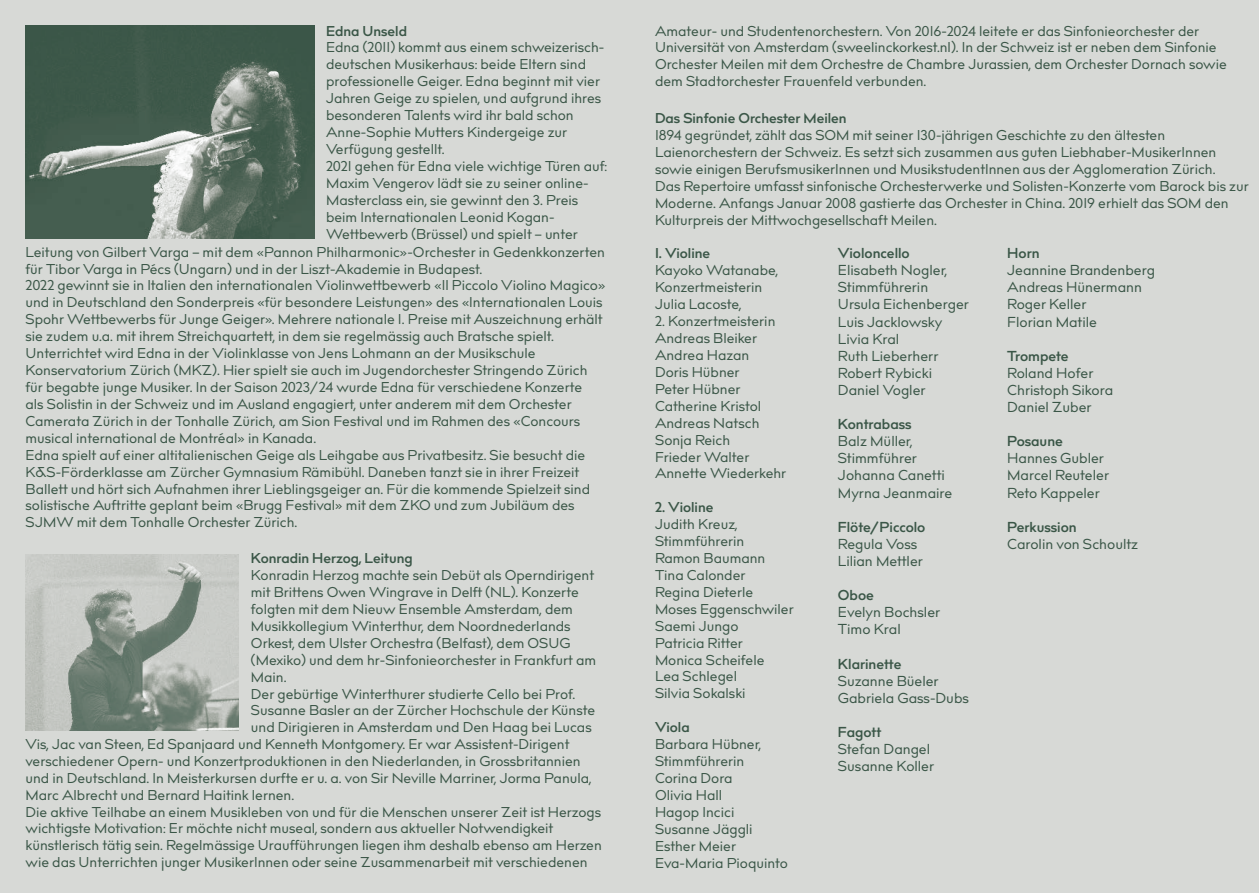
<style>
.page{position:relative;width:1259px;height:893px;background:#d1d3d0}
.page>*{position:absolute;margin:0;border:0;box-sizing:border-box;transform-origin:0 0}
.t1{font:14.25px/17.1px "billcorpmed";color:#3a5647}
.t2{font:600 14.25px "billcorpmed";color:#3a5647}
.t3{font:14.1px/17px "billcorpmed";color:#3a5647}
.t4{font:600 14.1px "billcorpmed";color:#3a5647}
</style>
<div class="page">
<img style="left:26px;top:554px;width:212px;height:177px">
<img style="left:26px;top:26px;width:289px;height:212px">
<p class="t4" style="left:326px;top:21px;width:82px">Edna Unseld</p>
<p class="t3" style="left:326px;top:40px;width:280px">Edna (2011) kommt aus einem schweizerisch-</p>
<p class="t3" style="left:326px;top:56px;width:261px">deutschen Musikerhaus: beide Eltern sind</p>
<p class="t3" style="left:326px;top:73px;width:275px">professionelle Geiger. Edna beginnt mit vier</p>
<p class="t3" style="left:326px;top:90px;width:277px">Jahren Geige zu spielen, und aufgrund ihres</p>
<p class="t3" style="left:326px;top:107px;width:249px">besonderen Talents wird ihr bald schon</p>
<p class="t3" style="left:326px;top:124px;width:243px">Anne-Sophie Mutters Kindergeige zur</p>
<p class="t3" style="left:326px;top:141px;width:120px">Verfügung gestellt.</p>
<p class="t3" style="left:326px;top:158px;width:283px">2021 gehen für Edna viele wichtige Türen auf:</p>
<p class="t3" style="left:326px;top:175px;width:264px">Maxim Vengerov lädt sie zu seiner online-</p>
<p class="t3" style="left:326px;top:192px;width:254px">Masterclass ein, sie gewinnt den 3. Preis</p>
<p class="t3" style="left:326px;top:209px;width:230px">beim Internationalen Leonid Kogan-</p>
<p class="t3" style="left:326px;top:226px;width:253px">Wettbewerb (Brüssel) und spielt – unter</p>
<p class="t3" style="left:26px;top:244px;width:581px">Leitung von Gilbert Varga – mit dem «Pannon Philharmonic»-Orchester in Gedenkkonzerten</p>
<p class="t3" style="left:26px;top:261px;width:458px">für Tibor Varga in Pécs (Ungarn) und in der Liszt-Akademie in Budapest.</p>
<p class="t3" style="left:26px;top:278px;width:581px">2022 gewinnt sie in Italien den internationalen Violinwettbewerb «Il Piccolo Violino Magico»</p>
<p class="t3" style="left:26px;top:294px;width:578px">und in Deutschland den Sonderpreis «für besondere Leistungen» des «Internationalen Louis</p>
<p class="t3" style="left:26px;top:311px;width:578px">Spohr Wettbewerbs für Junge Geiger». Mehrere nationale 1. Preise mit Auszeichnung erhält</p>
<p class="t3" style="left:26px;top:328px;width:530px">sie zudem u.a. mit ihrem Streichquartett, in dem sie regelmässig auch Bratsche spielt.</p>
<p class="t3" style="left:26px;top:345px;width:511px">Unterrichtet wird Edna in der Violinklasse von Jens Lohmann an der Musikschule</p>
<p class="t3" style="left:26px;top:362px;width:563px">Konservatorium Zürich (MKZ). Hier spielt sie auch im Jugendorchester Stringendo Zürich</p>
<p class="t3" style="left:26px;top:379px;width:558px">für begabte junge Musiker. In der Saison 2023/24 wurde Edna für verschiedene Konzerte</p>
<p class="t3" style="left:26px;top:396px;width:548px">als Solistin in der Schweiz und im Ausland engagiert, unter anderem mit dem Orchester</p>
<p class="t3" style="left:26px;top:413px;width:556px">Camerata Zürich in der Tonhalle Zürich, am Sion Festival und im Rahmen des «Concours</p>
<p class="t3" style="left:26px;top:430px;width:292px">musical international de Montréal» in Kanada.</p>
<p class="t3" style="left:26px;top:447px;width:561px">Edna spielt auf einer altitalienischen Geige als Leihgabe aus Privatbesitz. Sie besucht die</p>
<p class="t3" style="left:26px;top:464px;width:555px">K&amp;S-Förderklasse am Zürcher Gymnasium Rämibühl. Daneben tanzt sie in ihrer Freizeit</p>
<p class="t3" style="left:26px;top:481px;width:566px">Ballett und hört sich Aufnahmen ihrer Lieblingsgeiger an. Für die kommende Spielzeit sind</p>
<p class="t3" style="left:26px;top:498px;width:550px">solistische Auftritte geplant beim «Brugg Festival» mit dem ZKO und zum Jubiläum des</p>
<p class="t3" style="left:26px;top:514px;width:273px">SJMW mit dem Tonhalle Orchester Zürich.</p>
<p class="t4" style="left:251px;top:548px;width:163px">Konradin Herzog, Leitung</p>
<p class="t3" style="left:251px;top:567px;width:347px">Konradin Herzog machte sein Debüt als Operndirigent mit Brittens Owen Wingrave in Delft (NL). Konzerte folgten mit dem Nieuw Ensemble Amsterdam, dem Musikkollegium Winterthur, dem Noordnederlands Orkest, dem Ulster Orchestra (Belfast), dem OSUG (Mexiko) und dem hr-Sinfonieorchester in Frankfurt am Main.<br>Der gebürtige Winterthurer studierte Cello bei Prof.<br>Susanne Basler an der Zürcher Hochschule der Künste und Dirigieren in Amsterdam und Den Haag bei Lucas</p>
<p class="t3" style="left:26px;top:736px;width:578px">Vis, Jac van Steen, Ed Spanjaard und Kenneth Montgomery. Er war Assistent-Dirigent verschiedener Opern- und Konzertproduktionen in den Niederlanden, in Grossbritannien und in Deutschland. In Meisterkursen durfte er u. a. von Sir Neville Marriner, Jorma Panula, Marc Albrecht und Bernard Haitink lernen.<br>Die aktive Teilhabe an einem Musikleben von und für die Menschen unserer Zeit ist Herzogs wichtigste Motivation: Er möchte nicht museal, sondern aus aktueller Notwendigkeit künstlerisch tätig sein. Regelmässige Uraufführungen liegen ihm deshalb ebenso am Herzen wie das Unterrichten junger MusikerInnen oder seine Zusammenarbeit mit verschiedenen</p>
<p class="t3" style="left:655px;top:23px;width:573px">Amateur- und Studentenorchestern. Von 2016-2024 leitete er das Sinfonieorchester der Universität von Amsterdam (sweelinckorkest.nl). In der Schweiz ist er neben dem Sinfonie Orchester Meilen mit dem Orchestre de Chambre Jurassien, dem Orchester Dornach sowie dem Stadtorchester Frauenfeld verbunden.</p>
<p class="t4" style="left:655px;top:108px;width:193px">Das Sinfonie Orchester Meilen</p>
<p class="t3" style="left:655px;top:127px;width:595px">1894 gegründet, zählt das SOM mit seiner 130-jährigen Geschichte zu den ältesten Laienorchestern der Schweiz. Es setzt sich zusammen aus guten Liebhaber-MusikerInnen sowie einigen BerufsmusikerInnen und MusikstudentInnen aus der Agglomeration Zürich.<br>Das Repertoire umfasst sinfonische Orchesterwerke und Solisten-Konzerte vom Barock bis zur Moderne. Anfangs Januar 2008 gastierte das Orchester in China. 2019 erhielt das SOM den Kulturpreis der Mittwochgesellschaft Meilen.</p>
<p class="t4" style="left:655px;top:243px;width:57px">1. Violine</p>
<p class="t3" style="left:655px;top:262px;width:125px">Kayoko Watanabe,<br>Konzertmeisterin<br>Julia Lacoste,</p>
<p class="t3" style="left:655px;top:313px;width:133px">2. Konzertmeisterin<br>Andreas Bleiker<br>Andrea Hazan<br>Doris Hübner<br>Peter Hübner<br>Catherine Kristol<br>Andreas Natsch<br>Sonja Reich<br>Frieder Walter<br>Annette Wiederkehr</p>
<p class="t4" style="left:655px;top:497px;width:60px">2. Violine</p>
<p class="t3" style="left:655px;top:516px;width:140px">Judith Kreuz,<br>Stimmführerin<br>Ramon Baumann<br>Tina Calonder<br>Regina Dieterle<br>Moses Eggenschwiler<br>Saemi Jungo<br>Patricia Ritter<br>Monica Scheifele<br>Lea Schlegel<br>Silvia Sokalski</p>
<p class="t4" style="left:655px;top:717px;width:36px">Viola</p>
<p class="t3" style="left:655px;top:736px;width:134px">Barbara Hübner,<br>Stimmführerin<br>Corina Dora<br>Olivia Hall<br>Hagop Incici<br>Susanne Jäggli<br>Esther Meier<br>Eva-Maria Pioquinto</p>
<p class="t2" style="left:838px;top:243px;width:73px">Violoncello</p>
<p class="t1" style="left:838px;top:262px;width:133px">Elisabeth Nogler,<br>Stimmführerin<br>Ursula Eichenberger<br>Luis Jacklowsky<br>Livia Kral<br>Ruth Lieberherr<br>Robert Rybicki<br>Daniel Vogler</p>
<p class="t2" style="left:838px;top:414px;width:75px">Kontrabass</p>
<p class="t1" style="left:838px;top:433px;width:116px">Balz Müller,<br>Stimmführer<br>Johanna Canetti<br>Myrna Jeanmaire</p>
<p class="t2" style="left:838px;top:517px;width:89px">Flöte/Piccolo</p>
<p class="t1" style="left:838px;top:536px;width:86px">Regula Voss<br>Lilian Mettler</p>
<p class="t2" style="left:838px;top:585px;width:38px">Oboe</p>
<p class="t1" style="left:838px;top:604px;width:104px">Evelyn Bochsler<br>Timo Kral</p>
<p class="t2" style="left:838px;top:653px;width:65px">Klarinette</p>
<p class="t1" style="left:838px;top:673px;width:133px">Suzanne Büeler<br>Gabriela Gass-Dubs</p>
<p class="t2" style="left:838px;top:722px;width:45px">Fagott</p>
<p class="t1" style="left:838px;top:741px;width:98px">Stefan Dangel<br>Susanne Koller</p>
<p class="t2" style="left:1007px;top:243px;width:34px">Horn</p>
<p class="t1" style="left:1007px;top:262px;width:149px">Jeannine Brandenberg<br>Andreas Hünermann<br>Roger Keller<br>Florian Matile</p>
<p class="t2" style="left:1007px;top:346px;width:63px">Trompete</p>
<p class="t1" style="left:1007px;top:365px;width:107px">Roland Hofer<br>Christoph Sikora<br>Daniel Zuber</p>
<p class="t2" style="left:1007px;top:431px;width:57px">Posaune</p>
<p class="t1" style="left:1007px;top:450px;width:103px">Hannes Gubler<br>Marcel Reuteler<br>Reto Kappeler</p>
<p class="t2" style="left:1007px;top:517px;width:71px">Perkussion</p>
<p class="t1" style="left:1007px;top:536px;width:133px">Carolin von Schoultz</p>
</div>
